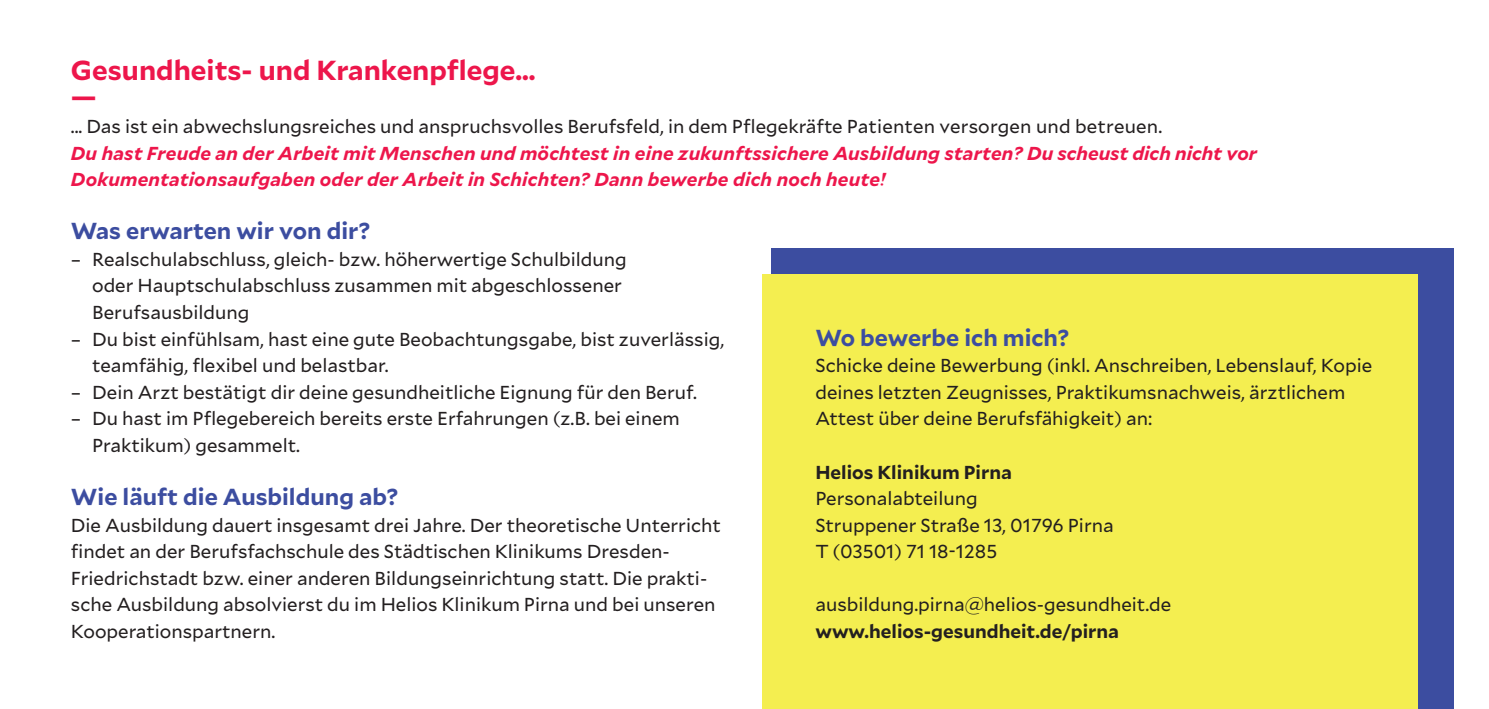
<style>
.page{position:relative;width:1489px;height:709px;background:#fff}
.page>*{position:absolute;margin:0;border:0;box-sizing:border-box;transform-origin:0 0}
.t1{font:700 27.5px/26.5px "Mallory";color:#ed164b}
.t2{font:700 23px "Mallory";color:#3c4da0}
.t3{font:18.75px/26.5px "Mallory";color:#231f20}
.t4{font:italic 700 18.75px/26.5px "Mallory";letter-spacing:.01em;color:#ed164b}
.t5{font:700 18.75px "Mallory";color:#231f20}
</style>
<div class="page">
<div style="left:771px;top:248px;width:682px;height:461px;background:#3c4da0"></div>
<div style="left:762px;top:275px;width:655px;height:434px;background:#f4ee50"></div>
<h1 class="t1" style="left:71px;top:55px;width:466px">Gesundheits- und Krankenpflege... —</h1>
<p class="t3" style="left:71px;top:112px;width:1092px">... Das ist ein abwechslungsreiches und anspruchsvolles Berufsfeld, in dem Pflegekräfte Patienten versorgen und betreuen.</p>
<p class="t4" style="left:71px;top:138px;width:1187px">Du hast Freude an der Arbeit mit Menschen und möchtest in eine zukunftssichere Ausbildung starten? Du scheust dich nicht vor<br>Dokumentationsaufgaben oder der Arbeit in Schichten? Dann bewerbe dich noch heute!</p>
<p class="t2" style="left:71px;top:214px;width:301px">Was erwarten wir von dir?</p>
<p class="t3" style="left:92px;top:245px;width:536px;text-indent:-21px">– Realschulabschluss, gleich- bzw. höherwertige Schulbildung oder Hauptschulabschluss zusammen mit abgeschlossener<br>Berufsausbildung</p>
<p class="t3" style="left:92px;top:325px;width:633px;text-indent:-21px">– Du bist einfühlsam, hast eine gute Beobachtungsgabe, bist zuverlässig, teamfähig, flexibel und belastbar.</p>
<p class="t3" style="left:71px;top:378px;width:627px">– Dein Arzt bestätigt dir deine gesundheitliche Eignung für den Beruf.</p>
<p class="t3" style="left:92px;top:404px;width:589px;text-indent:-21px">– Du hast im Pflegebereich bereits erste Erfahrungen (z.B. bei einem<br>Praktikum) gesammelt.</p>
<p class="t2" style="left:71px;top:479px;width:329px">Wie läuft die Ausbildung ab?</p>
<p class="t3" style="left:71px;top:511px;width:651px">Die Ausbildung dauert insgesamt drei Jahre. Der theoretische Unterricht findet an der Berufsfachschule des Städtischen Klinikums Dresden-Friedrichstadt bzw. einer anderen Bildungseinrichtung statt. Die prakti&shy;sche Ausbildung absolvierst du im Helios Klinikum Pirna und bei unseren Kooperationspartnern.</p>
<p class="t2" style="left:815px;top:320px;width:255px">Wo bewerbe ich mich?</p>
<p class="t3" style="left:815px;top:351px;width:558px">Schicke deine Bewerbung (inkl. Anschreiben, Lebenslauf, Kopie deines letzten Zeugnisses, Praktikumsnachweis, ärztlichem<br>Attest über deine Berufsfähigkeit) an:</p>
<p class="t5" style="left:815px;top:458px;width:198px">Helios Klinikum Pirna</p>
<p class="t3" style="left:815px;top:484px;width:300px">Personalabteilung<br>Struppener Straße 13, 01796 Pirna<br>T (03501) 71 18-1285</p>
<p class="t3" style="left:815px;top:590px;width:357px">ausbildung.pirna@helios-gesundheit.de</p>
<p class="t5" style="left:815px;top:617px;width:305px">www.helios-gesundheit.de/pirna</p>
</div>
